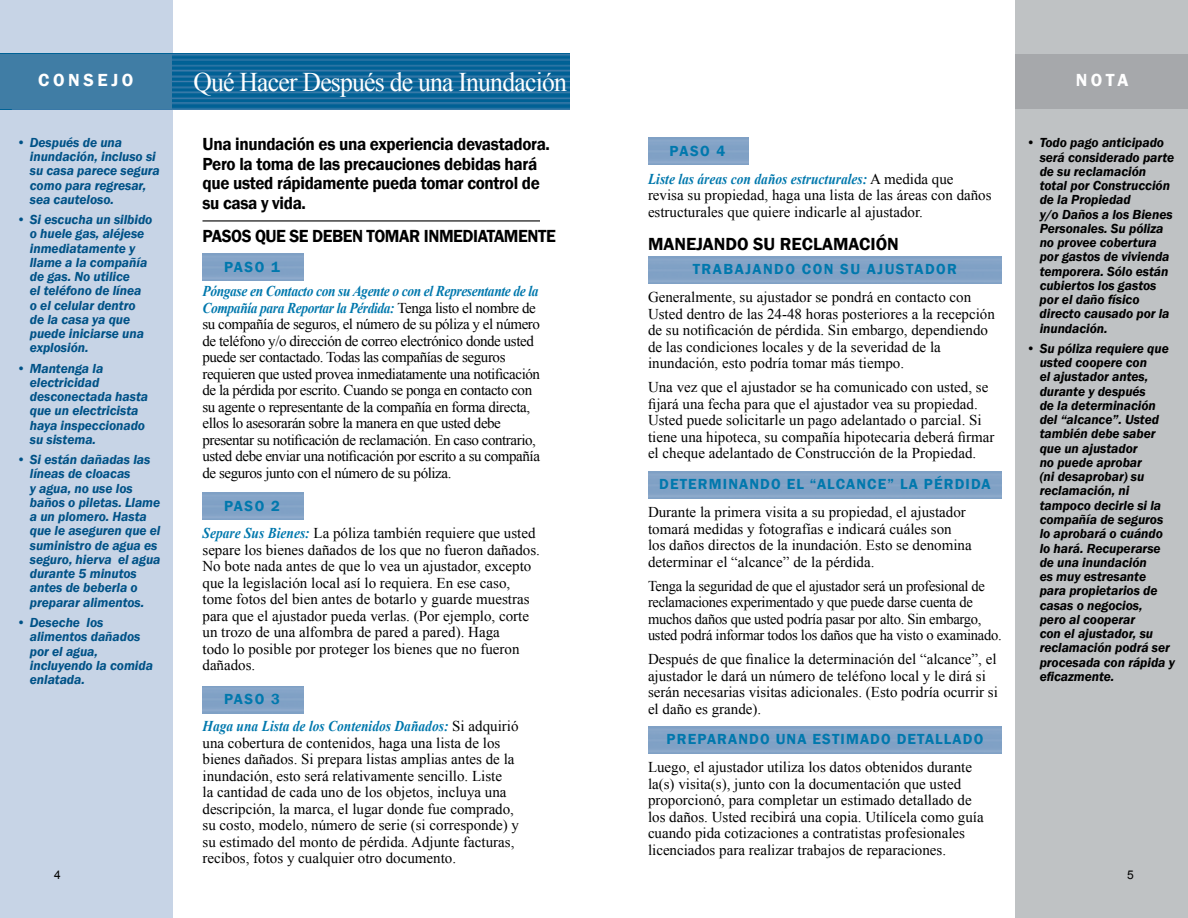
<style>
.page{position:relative;width:1188px;height:918px;background:#fff}
.page>*{position:absolute;margin:0;border:0;box-sizing:border-box;transform-origin:0 0}
.t1{font:27px "Times New Roman";letter-spacing:-.03em;color:#fff;scale:.95 1}
.t2{font:600 18px/19.5px "Franklin Gothic";letter-spacing:-.02em;color:#000;scale:.95 1}
.t3{font:600 18px "Franklin Gothic";color:#000}
.t4{font:600 18px "Franklin Gothic";letter-spacing:.2em;color:#fff}
.t5{font:15px/16.5px "Times New Roman";color:#000}
.t6{font:15px/16.5px "Times New Roman";letter-spacing:-.03em;color:#000}
.t7{font:15px/16.5px "Times New Roman";letter-spacing:-.02em;color:#000}
.t8{font:600 15px "Franklin Gothic";letter-spacing:.075em;color:#0078ad}
.t9{font:600 15px "Franklin Gothic";letter-spacing:.1em;color:#0078ad}
.t10{font:italic 600 13.5px/14.2px "Franklin Gothic";letter-spacing:-.005em;color:#000}
.t11{font:italic 600 13.5px/14.2px "Franklin Gothic";letter-spacing:-.005em;color:#005287}
.s1{font-weight:700;font-style:italic;color:#0078ad}
</style>
<div class="page">
<div style="left:1016px;top:0;width:172px;height:918px;background:#bfc2c4"></div>
<div style="left:1016px;top:54px;width:172px;height:54px;background:#a6a8ab"></div>
<div style="left:0;top:0;width:172px;height:918px;background:#c7d4e6"></div>
<img style="left:172px;top:54px;width:398px;height:55px">
<div style="left:0;top:54px;width:172px;height:55px;background:#407da5"></div>
<hr style="left:202px;top:220px;width:338px;height:2px;background:#000">
<p class="t4" style="left:38px;top:69px;width:97px">CONSEJO</p>
<p class="t11" style="left:30px;top:135px;width:132px;text-indent:-13px">• Después de una inundación, incluso si su casa parece segura como para regresar, sea cauteloso.</p>
<p class="t11" style="left:30px;top:213px;width:124px;text-indent:-13px">• Si escucha un silbido o huele gas, aléjese inmediatamente y llame a la compañía de gas. No utilice<br>el teléfono de línea<br>o el celular dentro de la casa ya que puede iniciarse una explosión.</p>
<p class="t11" style="left:30px;top:361px;width:120px;text-indent:-14px">• Mantenga la electricidad desconectada hasta que un electricista haya inspeccionado su sistema.</p>
<p class="t11" style="left:30px;top:453px;width:132px;text-indent:-13px">• Si están dañadas las líneas de cloacas<br>y agua, no use los baños o piletas. Llame a un plomero. Hasta que le aseguren que el suministro de agua es seguro, hierva el agua durante 5 minutos antes de beberla o preparar alimentos.</p>
<p class="t11" style="left:30px;top:615px;width:125px;text-indent:-13px">• Deseche los alimentos dañados por el agua, incluyendo la comida enlatada.</p>
<h1 class="t1" style="left:194px;top:64px;width:395px">Qué Hacer Después de una Inundación</h1>
<p class="t4" style="left:1076px;top:69px;width:54px">NOTA</p>
<p class="t2" style="left:202px;top:135px;width:367px">Una inundación es una experiencia devastadora.<br>Pero la toma de las precauciones debidas hará que usted rápidamente pueda tomar control de su casa y vida.</p>
<p class="t2" style="left:202px;top:226px;width:373px">PASOS QUE SE DEBEN TOMAR INMEDIATAMENTE</p>
<p class="t8" style="left:224px;top:257px;width:57px">PASO 1</p>
<p class="t6" style="left:202px;top:283px;width:339px"><span class="s1">Póngase en Contacto con su Agente o con el Representante de la Compañía para Reportar la Pérdida:</span> Tenga listo el nombre de su compañía de seguros, el número de su póliza y el número de teléfono y/o dirección de correo electrónico donde usted puede ser contactado. Todas las compañías de seguros requieren que usted provea inmediatamente una notificación de la pérdida por escrito. Cuando se ponga en contacto con su agente o representante de la compañía en forma directa, ellos lo asesorarán sobre la manera en que usted debe presentar su notificación de reclamación. En caso contrario, usted debe enviar una notificación por escrito a su compañía de seguros junto con el número de su póliza.</p>
<p class="t8" style="left:224px;top:497px;width:57px">PASO 2</p>
<p class="t5" style="left:202px;top:525px;width:339px"><span class="s1">Separe Sus Bienes:</span> La póliza también requiere que usted separe los bienes dañados de los que no fueron dañados.<br>No bote nada antes de que lo vea un ajustador, excepto que la legislación local así lo requiera. En ese caso, tome fotos del bien antes de botarlo y guarde muestras para que el ajustador pueda verlas. (Por ejemplo, corte un trozo de una alfombra de pared a pared). Haga<br>todo lo posible por proteger los bienes que no fueron dañados.</p>
<p class="t8" style="left:224px;top:690px;width:57px">PASO 3</p>
<p class="t5" style="left:202px;top:718px;width:318px"><span class="s1">Haga una Lista de los Contenidos Dañados:</span> Si adquirió una cobertura de contenidos, haga una lista de los bienes dañados. Si prepara listas amplias antes de la inundación, esto será relativamente sencillo. Liste<br>la cantidad de cada uno de los objetos, incluya una descripción, la marca, el lugar donde fue comprado, su costo, modelo, número de serie (si corresponde) y su estimado del monto de pérdida. Adjunte facturas, recibos, fotos y cualquier otro documento.</p>
<p class="t8" style="left:670px;top:142px;width:57px">PASO 4</p>
<p class="t5" style="left:648px;top:170px;width:345px"><span class="s1">Liste las áreas con daños estructurales:</span> A medida que revisa su propiedad, haga una lista de las áreas con daños estructurales que quiere indicarle al ajustador.</p>
<p class="t3" style="left:648px;top:233px;width:252px">MANEJANDO SU RECLAMACIÓN</p>
<p class="t9" style="left:693px;top:260px;width:266px">TRABAJANDO CON SU AJUSTADOR</p>
<p class="t5" style="left:648px;top:289px;width:348px">Generalmente, su ajustador se pondrá en contacto con Usted dentro de las 24-48 horas posteriores a la recepción de su notificación de pérdida. Sin embargo, dependiendo de las condiciones locales y de la severidad de la inundación, esto podría tomar más tiempo.</p>
<p class="t5" style="left:648px;top:379px;width:348px">Una vez que el ajustador se ha comunicado con usted, se fijará una fecha para que el ajustador vea su propiedad.<br>Usted puede solicitarle un pago adelantado o parcial. Si tiene una hipoteca, su compañía hipotecaria deberá firmar el cheque adelantado de Construcción de la Propiedad.</p>
<p class="t8" style="left:659px;top:475px;width:333px">DETERMINANDO EL “ALCANCE” LA PÉRDIDA</p>
<p class="t5" style="left:648px;top:504px;width:325px">Durante la primera visita a su propiedad, el ajustador tomará medidas y fotografías e indicará cuáles son los daños directos de la inundación. Esto se denomina determinar el “alcance” de la pérdida.</p>
<p class="t7" style="left:648px;top:577px;width:355px">Tenga la seguridad de que el ajustador será un profesional de reclamaciones experimentado y que puede darse cuenta de muchos daños que usted podría pasar por alto. Sin embargo, usted podrá informar todos los daños que ha visto o examinado.</p>
<p class="t5" style="left:648px;top:651px;width:351px">Después de que finalice la determinación del “alcance”, el ajustador le dará un número de teléfono local y le dirá si serán necesarias visitas adicionales. (Esto podría ocurrir si el daño es grande).</p>
<p class="t8" style="left:667px;top:730px;width:318px">PREPARANDO UNA ESTIMADO DETALLADO</p>
<p class="t5" style="left:648px;top:759px;width:337px">Luego, el ajustador utiliza los datos obtenidos durante la(s) visita(s), junto con la documentación que usted proporcionó, para completar un estimado detallado de los daños. Usted recibirá una copia. Utilícela como guía cuando pida cotizaciones a contratistas profesionales licenciados para realizar trabajos de reparaciones.</p>
<p class="t10" style="left:1040px;top:136px;width:136px;text-indent:-13px">• Todo pago anticipado será considerado parte de su reclamación total por Construcción de la Propiedad<br>y/o Daños a los Bienes<br>Personales. Su póliza no provee cobertura por gastos de vivienda temporera. Sólo están cubiertos los gastos por el daño físico directo causado por la inundación.</p>
<p class="t10" style="left:1040px;top:341px;width:137px;text-indent:-14px">• Su póliza requiere que usted coopere con<br>el ajustador antes, durante y después<br>de la determinación del “alcance”. Usted también debe saber que un ajustador<br>no puede aprobar<br>(ni desaprobar) su reclamación, ni tampoco decirle si la compañía de seguros lo aprobará o cuándo lo hará. Recuperarse de una inundación<br>es muy estresante para propietarios de casas o negocios,<br>pero al cooperar<br>con el ajustador, su reclamación podrá ser procesada con rápida y eficazmente.</p>
</div>
